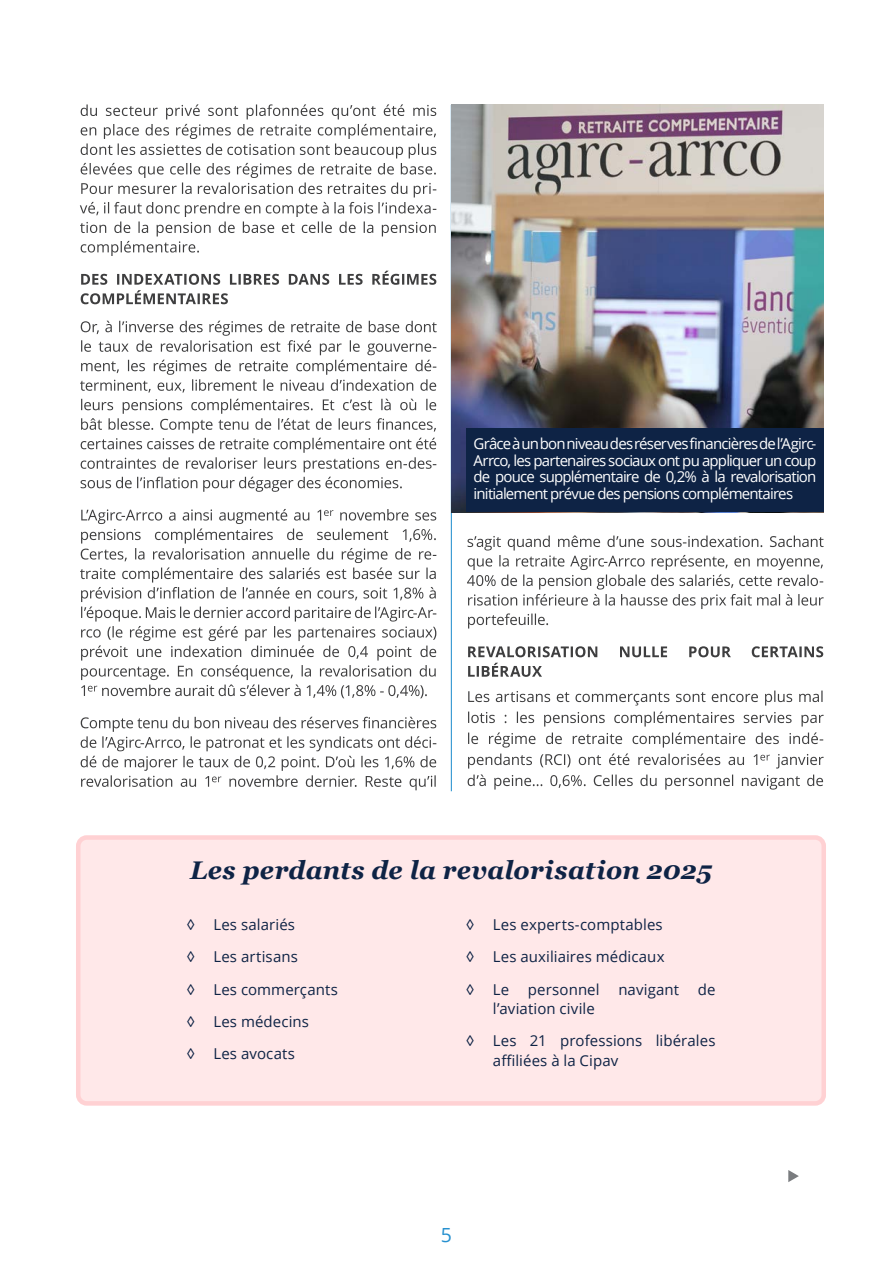
<style>
.page{position:relative;width:893px;height:1263px;background:#fff}
.page>*{position:absolute;margin:0;border:0;box-sizing:border-box;transform-origin:0 0}
.TXT_COURANT{font:italic 700 25.5px "Georgia";letter-spacing:.005em;color:#0e2345}
.t1{font:19.5px "Open Sans";color:#2690cf}
.t2{font:15px/19.5px "Open Sans";letter-spacing:.005em;color:#0e2345}
.TXT_COURANT-2{font:15px/16.5px "Open Sans";letter-spacing:-.055em;color:#fff;text-align:justify}
</style>
<div class="page">
<svg style="left:468px;top:774px;width:355px;height:15px"></svg>
<svg style="left:468px;top:753px;width:356px;height:15px"></svg>
<svg style="left:468px;top:732px;width:355px;height:15px"></svg>
<svg style="left:468px;top:711px;width:356px;height:15px"></svg>
<svg style="left:468px;top:690px;width:355px;height:15px"></svg>
<svg style="left:468px;top:663px;width:74px;height:14px"></svg>
<svg style="left:468px;top:646px;width:355px;height:11px"></svg>
<svg style="left:467px;top:535px;width:357px;height:93px"></svg>
<svg style="left:81px;top:717px;width:355px;height:73px"></svg>
<svg style="left:80px;top:509px;width:356px;height:189px"></svg>
<svg style="left:81px;top:399px;width:355px;height:93px"></svg>
<svg style="left:80px;top:321px;width:357px;height:72px"></svg>
<svg style="left:81px;top:271px;width:355px;height:33px"></svg>
<svg style="left:80px;top:104px;width:356px;height:152px"></svg>
<div style="left:78px;top:837px;width:746px;height:266px;background:#ffe8e9;border-radius:9px"></div>
<div style="left:76px;top:835px;width:750px;height:271px;border:4px solid #ffd1d3;border-radius:9px"></div>
<svg style="left:788px;top:1170px;width:11px;height:12px"></svg>
<hr style="left:0;top:309px;width:1px;height:409px;background:#5f5f62">
<hr style="left:451px;top:105px;width:1px;height:686px;background:#2690cf">
<img style="left:451px;top:105px;width:373px;height:407px">
<div style="left:467px;top:428px;width:357px;height:84px;background:#0e2345"></div>
<p class="TXT_COURANT-2" style="left:474px;top:435px;width:344px">Grâce à un bon niveau des réserves financières de l’Agirc-Arrco, les partenaires sociaux ont pu appliquer un coup de pouce supplémentaire de 0,2% à la revalorisation initialement prévue des pensions complémentaires</p>
<p class="TXT_COURANT" style="left:190px;top:851px;width:523px">Les perdants de la revalorisation 2025</p>
<p class="t2" style="left:186px;top:914px;width:110px">◊ Les salariés</p>
<p class="t2" style="left:186px;top:947px;width:113px">◊ Les artisans</p>
<p class="t2" style="left:186px;top:979px;width:153px">◊ Les commerçants</p>
<p class="t2" style="left:186px;top:1011px;width:124px">◊ Les médecins</p>
<p class="t2" style="left:186px;top:1043px;width:110px">◊ Les avocats</p>
<p class="t2" style="left:466px;top:914px;width:198px">◊ Les experts-comptables</p>
<p class="t2" style="left:466px;top:947px;width:200px">◊ Les auxiliaires médicaux</p>
<p class="t2" style="left:466px;top:979px;width:45px">◊ Le</p>
<p class="t2" style="left:528px;top:979px;width:73px">personnel</p>
<p class="t2" style="left:618px;top:979px;width:62px">navigant</p>
<p class="t2" style="left:698px;top:979px;width:19px">de</p>
<p class="t2" style="left:493px;top:998px;width:104px">l’aviation civile</p>
<p class="t2" style="left:493px;top:1031px;width:224px;text-indent:-27px">◊ Les 21 professions libérales affiliées à la Cipav</p>
<h2 class="t1" style="left:441px;top:1221px;width:13px">5</h2>
</div>
